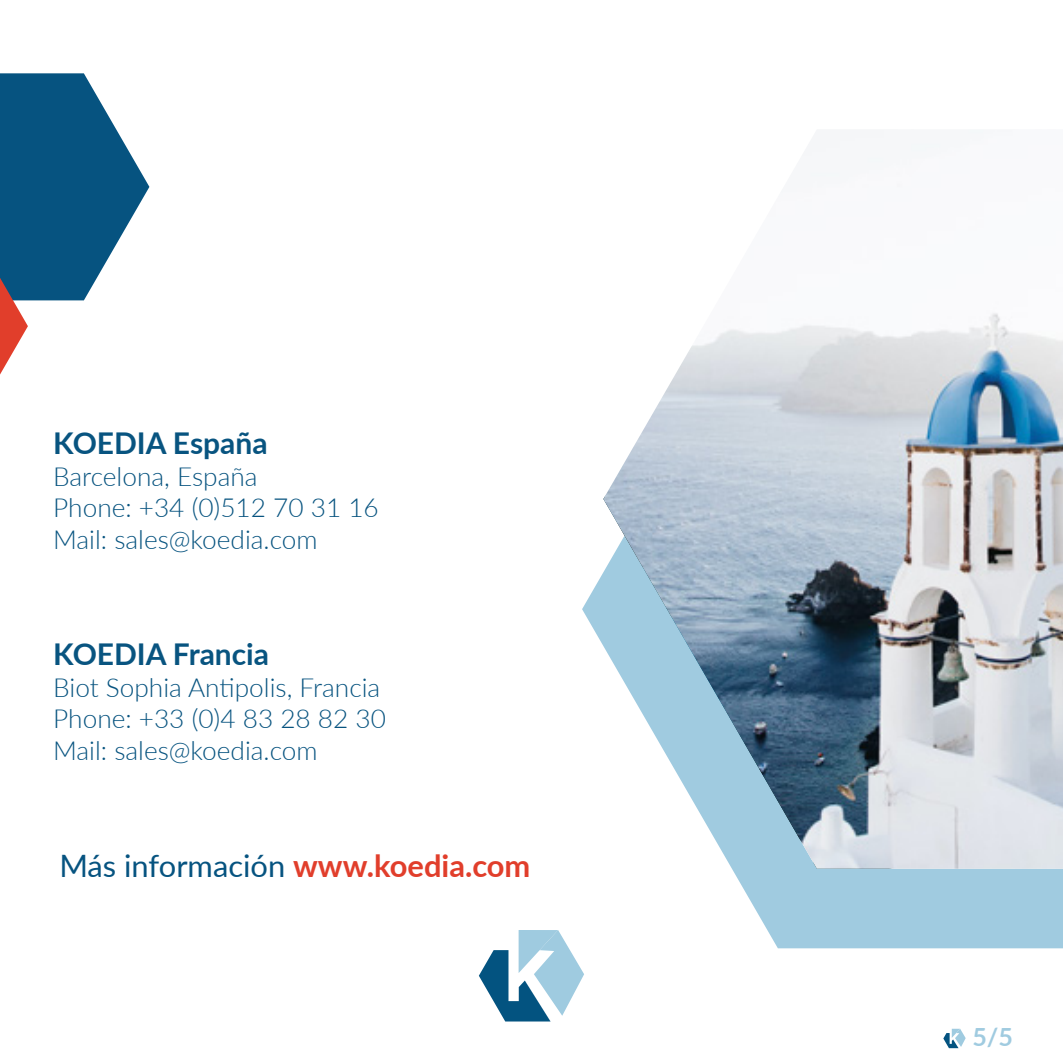
<style>
.page{position:relative;width:1063px;height:1063px;background:#fff}
.page>*{position:absolute;margin:0;border:0;box-sizing:border-box;transform-origin:0 0}
.t1{font:30.75px "Lato";color:#065380}
.t2{font:700 30px "Lato";color:#085480}
.t3{font:300 26.25px/31.5px "Lato";color:#085480}
.t4{font:700 25px "Lato";color:#a0cbe0}
.s1{font-weight:700;color:#e13e2b}
</style>
<div class="page">
<svg style="left:582px;top:573px;width:481px;height:375px;fill:#a0cbe0"></svg>
<img style="left:603px;top:130px;width:460px;height:739px">
<svg style="left:943px;top:1029px;width:23px;height:19px"></svg>
<svg style="left:479px;top:930px;width:105px;height:92px"></svg>
<svg style="left:0;top:73px;width:149px;height:302px"></svg>
<p class="t2" style="left:53px;top:421px;width:216px">KOEDIA España</p>
<p class="t3" style="left:53px;top:460px;width:327px">Barcelona, España<br>Phone: +34 (0)512 70 31 16<br>Mail: sales@koedia.com</p>
<p class="t2" style="left:53px;top:632px;width:217px">KOEDIA Francia</p>
<p class="t3" style="left:53px;top:670px;width:334px">Biot Sophia Antipolis, Francia<br>Phone: +33 (0)4 83 28 82 30<br>Mail: sales@koedia.com</p>
<p class="t1" style="left:59px;top:843px;width:473px">Más información <span class="s1">www.koedia.com</span></p>
<p class="t4" style="left:972px;top:1018px;width:42px">5/5</p>
</div>
